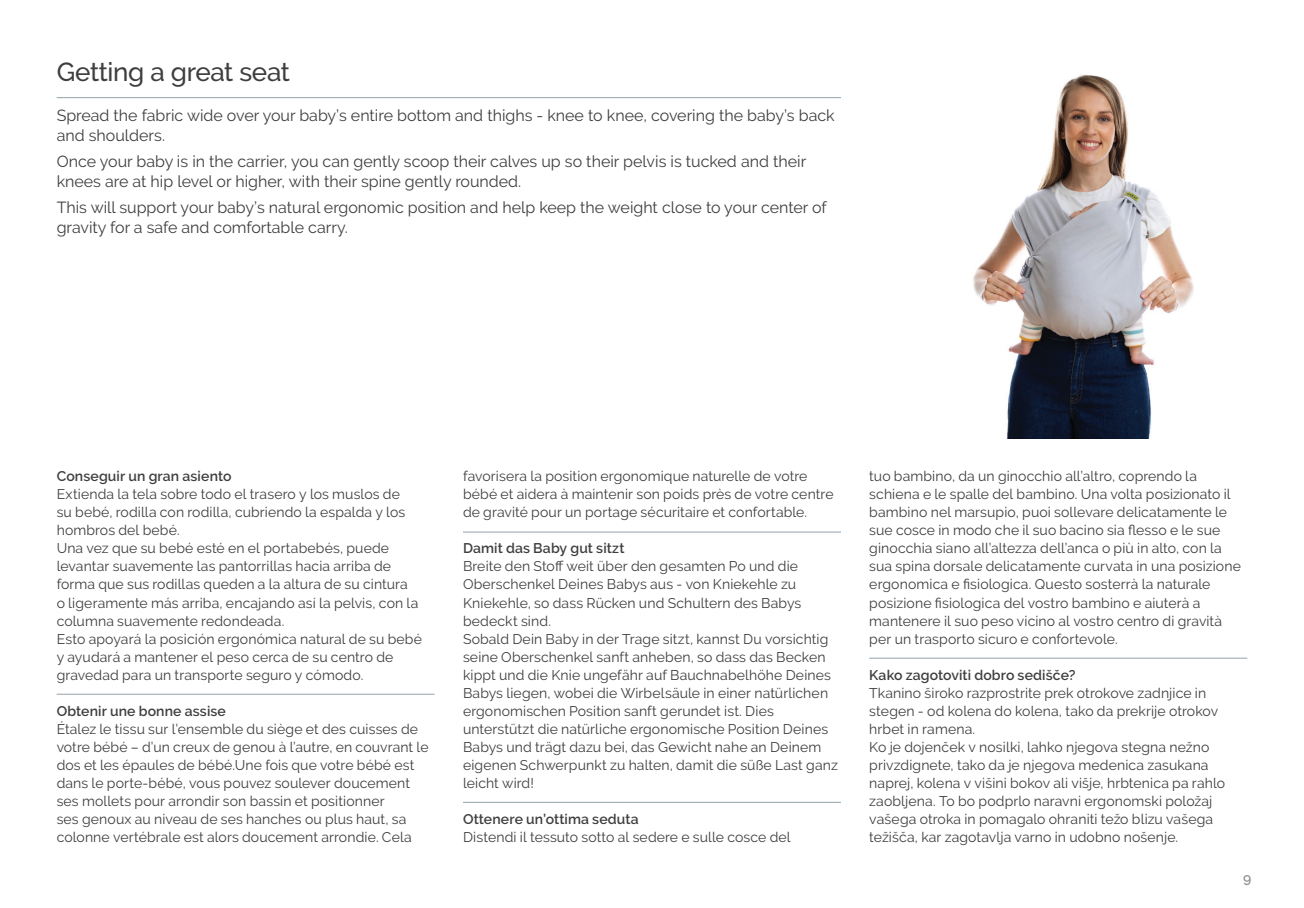
<style>
.page{position:relative;width:1304px;height:908px;background:#fff}
.page>*{position:absolute;margin:0;border:0;box-sizing:border-box;transform-origin:0 0}
.t1{font:500 26px "Raleway";letter-spacing:-.015em;color:#3e3e3f}
.t2{font:16px/20px "Raleway";color:#3e3e3f}
.t3{font:14px/18px "Raleway";letter-spacing:.01em;color:#3e3e3f}
.t4{font:600 14px "Raleway";letter-spacing:.01em;color:#3e3e3f}
.t5{font:600 14px "Raleway";color:#939598}
</style>
<div class="page">
<hr style="left:57px;top:97px;width:784px;height:1px;background:#94a2aa">
<img style="left:973px;top:74px;width:221px;height:365px">
<hr style="left:57px;top:693px;width:378px;height:1px;background:#94a2aa">
<hr style="left:463px;top:531px;width:378px;height:1px;background:#94a2aa">
<hr style="left:463px;top:801px;width:378px;height:1px;background:#94a2aa">
<hr style="left:869px;top:657px;width:378px;height:1px;background:#94a2aa">
<h1 class="t1" style="left:57px;top:57px;width:235px">Getting a great seat</h1>
<p class="t2" style="left:57px;top:106px;width:779px">Spread the fabric wide over your baby’s entire bottom and thighs - knee to knee, covering the baby’s back and shoulders.</p>
<p class="t2" style="left:57px;top:151px;width:751px">Once your baby is in the carrier, you can gently scoop their calves up so their pelvis is tucked and their knees are at hip level or higher, with their spine gently rounded.</p>
<p class="t2" style="left:57px;top:197px;width:772px">This will support your baby’s natural ergonomic position and help keep the weight close to your center of gravity for a safe and comfortable carry.</p>
<p class="t4" style="left:57px;top:468px;width:176px">Conseguir un gran asiento</p>
<p class="t3" style="left:57px;top:485px;width:367px">Extienda la tela sobre todo el trasero y los muslos de<br>su bebé, rodilla con rodilla, cubriendo la espalda y los hombros del bebé.<br>Una vez que su bebé esté en el portabebés, puede levantar suavemente las pantorrillas hacia arriba de forma que sus rodillas queden a la altura de su cintura<br>o ligeramente más arriba, encajando así la pelvis, con la columna suavemente redondeada.<br>Esto apoyará la posición ergonómica natural de su bebé y ayudará a mantener el peso cerca de su centro de gravedad para un transporte seguro y cómodo.</p>
<p class="t4" style="left:57px;top:702px;width:171px">Obtenir une bonne assise</p>
<p class="t3" style="left:57px;top:719px;width:373px">Étalez le tissu sur l’ensemble du siège et des cuisses de votre bébé – d’un creux de genou à l’autre, en couvrant le dos et les épaules de bébé.Une fois que votre bébé est dans le porte-bébé, vous pouvez soulever doucement ses mollets pour arrondir son bassin et positionner<br>ses genoux au niveau de ses hanches ou plus haut, sa colonne vertébrale est alors doucement arrondie. Cela</p>
<p class="t3" style="left:463px;top:467px;width:372px">favorisera la position ergonomique naturelle de votre bébé et aidera à maintenir son poids près de votre centre de gravité pour un portage sécuritaire et confortable.</p>
<p class="t4" style="left:463px;top:540px;width:163px">Damit das Baby gut sitzt</p>
<p class="t3" style="left:463px;top:557px;width:376px">Breite den Stoff weit über den gesamten Po und die Oberschenkel Deines Babys aus - von Kniekehle zu Kniekehle, so dass Rücken und Schultern des Babys bedeckt sind.<br>Sobald Dein Baby in der Trage sitzt, kannst Du vorsichtig seine Oberschenkel sanft anheben, so dass das Becken kippt und die Knie ungefähr auf Bauchnabelhöhe Deines Babys liegen, wobei die Wirbelsäule in einer natürlichen ergonomischen Position sanft gerundet ist. Dies unterstützt die natürliche ergonomische Position Deines Babys und trägt dazu bei, das Gewicht nahe an Deinem eigenen Schwerpunkt zu halten, damit die süße Last ganz leicht wird!</p>
<p class="t4" style="left:463px;top:810px;width:177px">Ottenere un’ottima seduta</p>
<p class="t3" style="left:463px;top:827px;width:329px">Distendi il tessuto sotto al sedere e sulle cosce del</p>
<p class="t3" style="left:869px;top:467px;width:373px">tuo bambino, da un ginocchio all’altro, coprendo la schiena e le spalle del bambino. Una volta posizionato il bambino nel marsupio, puoi sollevare delicatamente le sue cosce in modo che il suo bacino sia flesso e le sue ginocchia siano all’altezza dell’anca o più in alto, con la sua spina dorsale delicatamente curvata in una posizione ergonomica e fisiologica. Questo sosterrà la naturale posizione fisiologica del vostro bambino e aiuterà a mantenere il suo peso vicino al vostro centro di gravità per un trasporto sicuro e confortevole.</p>
<p class="t4" style="left:869px;top:666px;width:208px">Kako zagotoviti dobro sedišče?</p>
<p class="t3" style="left:869px;top:683px;width:357px">Tkanino široko razprostrite prek otrokove zadnjice in stegen - od kolena do kolena, tako da prekrije otrokov hrbet in ramena.<br>Ko je dojenček v nosilki, lahko njegova stegna nežno privzdignete, tako da je njegova medenica zasukana naprej, kolena v višini bokov ali višje, hrbtenica pa rahlo zaobljena. To bo podprlo naravni ergonomski položaj vašega otroka in pomagalo ohraniti težo blizu vašega težišča, kar zagotavlja varno in udobno nošenje.</p>
<p class="t5" style="left:1243px;top:869px;width:10px">9</p>
</div>
